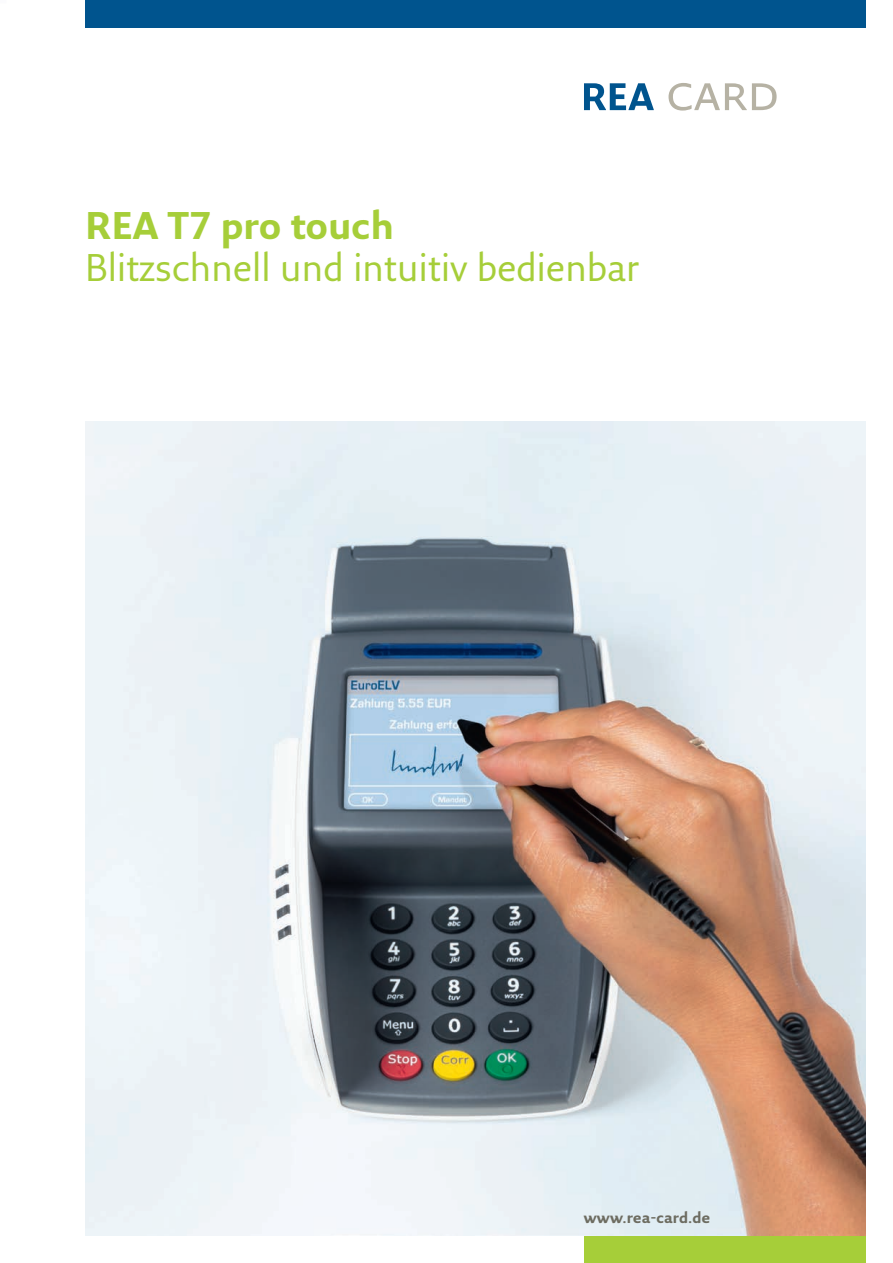
<style>
.page{position:relative;width:893px;height:1263px;background:#fff}
.page>*{position:absolute;margin:0;border:0;box-sizing:border-box;transform-origin:0 0}
.t1{font:37.5px "Fresco Sans Plus Pro";color:#a6ce39}
.t2{font:700 37.5px "Fresco Sans Plus Pro";color:#a6ce39}
.t3{font:700 15px "Fresco Sans Plus Pro";color:#6d6c61}
</style>
<div class="page">
<div style="left:584px;top:1235px;width:281px;height:28px;background:#a6ce39"></div>
<div style="left:85px;top:0;width:780px;height:28px;background:#00548e"></div>
<svg style="left:584px;top:83px;width:70px;height:27px"></svg>
<svg style="left:668px;top:83px;width:109px;height:28px"></svg>
<img style="left:85px;top:421px;width:780px;height:814px">
<p class="t2" style="left:85px;top:202px;width:311px">REA T7 pro touch</p>
<p class="t1" style="left:85px;top:244px;width:555px">Blitzschnell und intuitiv bedienbar</p>
<p class="t3" style="left:584px;top:1208px;width:128px">www.rea-card.de</p>
</div>
